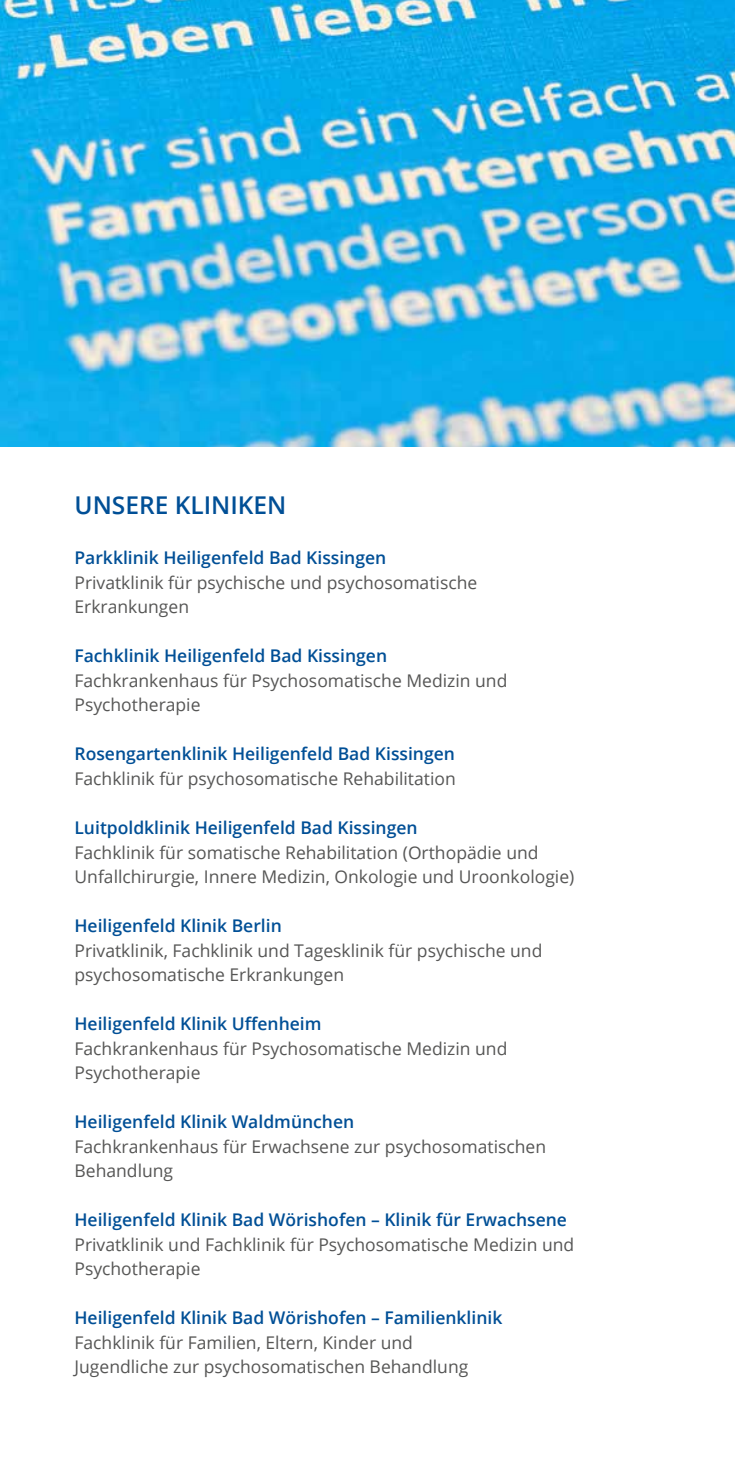
<style>
.page{position:relative;width:735px;height:1474px;background:#fff}
.page>*{position:absolute;margin:0;border:0;box-sizing:border-box;transform-origin:0 0}
.t1{font:600 24.5px "Open Sans";color:#004f96}
.t2{font:17.5px/24.5px "Open Sans";color:#565655}
.t3{font:600 17.5px "Open Sans";color:#004f96}
</style>
<div class="page">
<img style="left:0;top:0;width:734px;height:446px">
<h1 class="t1" style="left:74px;top:488px;width:213px">UNSERE KLINIKEN</h1>
<p class="t3" style="left:74px;top:546px;width:313px">Parkklinik Heiligenfeld Bad Kissingen</p>
<p class="t2" style="left:74px;top:570px;width:404px">Privatklinik für psychische und psychosomatische<br>Erkrankungen</p>
<p class="t3" style="left:74px;top:644px;width:314px">Fachklinik Heiligenfeld Bad Kissingen</p>
<p class="t2" style="left:74px;top:668px;width:434px">Fachkrankenhaus für Psychosomatische Medizin und<br>Psychotherapie</p>
<p class="t3" style="left:74px;top:742px;width:382px">Rosengartenklinik Heiligenfeld Bad Kissingen</p>
<p class="t2" style="left:74px;top:766px;width:382px">Fachklinik für psychosomatische Rehabilitation</p>
<p class="t3" style="left:74px;top:815px;width:344px">Luitpoldklinik Heiligenfeld Bad Kissingen</p>
<p class="t2" style="left:74px;top:839px;width:501px">Fachklinik für somatische Rehabilitation (Orthopädie und<br>Unfallchirurgie, Innere Medizin, Onkologie und Uroonkologie)</p>
<p class="t3" style="left:74px;top:913px;width:209px">Heiligenfeld Klinik Berlin</p>
<p class="t2" style="left:74px;top:937px;width:469px">Privatklinik, Fachklinik und Tagesklinik für psychische und psychosomatische Erkrankungen</p>
<p class="t3" style="left:74px;top:1011px;width:248px">Heiligenfeld Klinik Uffenheim</p>
<p class="t2" style="left:74px;top:1035px;width:434px">Fachkrankenhaus für Psychosomatische Medizin und<br>Psychotherapie</p>
<p class="t3" style="left:74px;top:1109px;width:281px">Heiligenfeld Klinik Waldmünchen</p>
<p class="t2" style="left:74px;top:1133px;width:473px">Fachkrankenhaus für Erwachsene zur psychosomatischen<br>Behandlung</p>
<p class="t3" style="left:74px;top:1207px;width:493px">Heiligenfeld Klinik Bad Wörishofen – Klinik für Erwachsene</p>
<p class="t2" style="left:74px;top:1231px;width:501px">Privatklinik und Fachklinik für Psychosomatische Medizin und<br>Psychotherapie</p>
<p class="t3" style="left:74px;top:1305px;width:429px">Heiligenfeld Klinik Bad Wörishofen – Familienklinik</p>
<p class="t2" style="left:74px;top:1329px;width:395px">Fachklinik für Familien, Eltern, Kinder und<br>Jugendliche zur psychosomatischen Behandlung</p>
</div>
